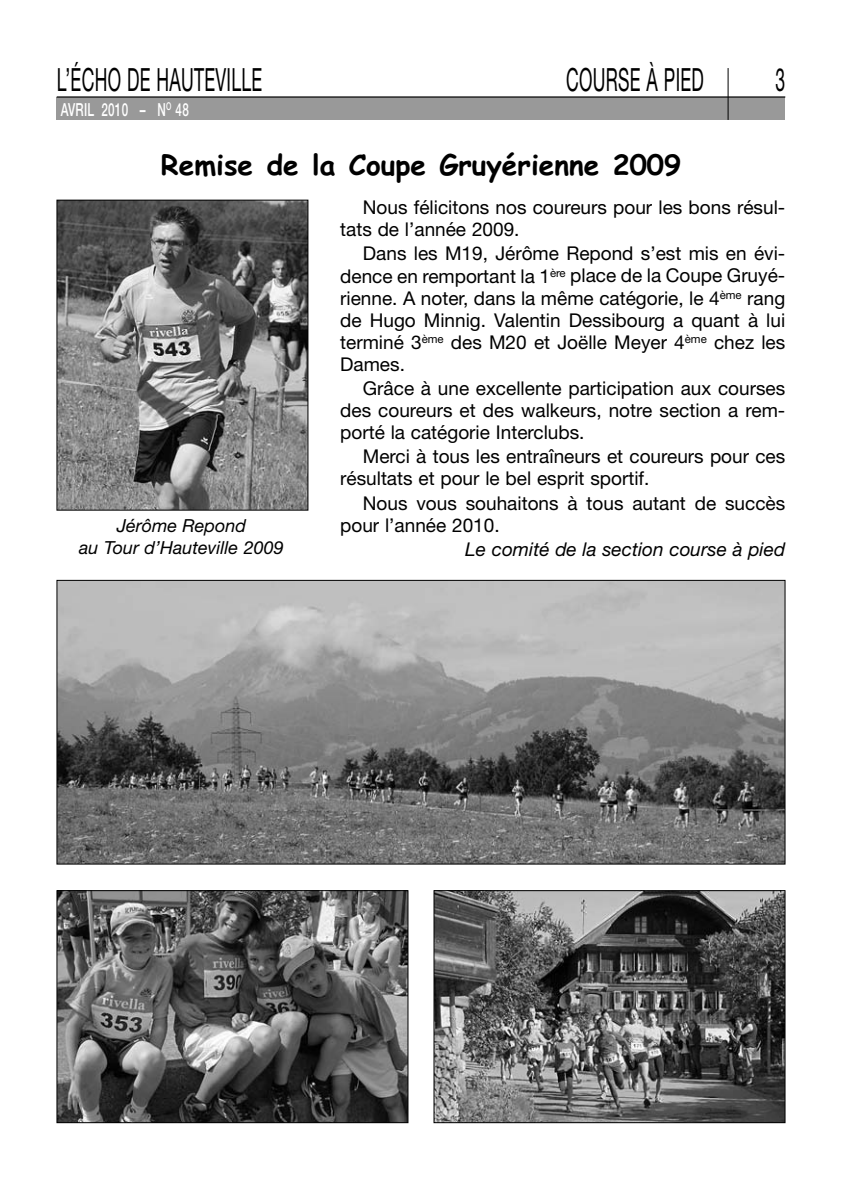
<style>
.page{position:relative;width:842px;height:1191px;background:#fff}
.page>*{position:absolute;margin:0;border:0;box-sizing:border-box;transform-origin:0 0}
.t1{font:32px "Helvetica Neue";letter-spacing:.015em;color:#000;scale:.55 1}
.t2{font:700 28px "Comic Sans MS";color:#000}
.t3{font:19px/22px "Helvetica Neue";color:#000}
.t4{font:italic 19px "Helvetica Neue";color:#000}
.t5{font:italic 18px/22px "Helvetica Neue";color:#000;text-align:center}
.t6{font:500 18px "Helvetica Neue";letter-spacing:.02em;color:#fff;scale:.65 1}
.s1{color:#999}
</style>
<div class="page">
<div style="left:57px;top:98px;width:728px;height:22px;background:#999"></div>
<hr style="left:57px;top:96px;width:728px;height:2px;background:#000">
<hr style="left:728px;top:68px;width:1px;height:52px;background:#000">
<img style="left:59px;top:202px;width:247px;height:306px">
<div style="left:57px;top:200px;width:251px;height:310px;border:1px solid #000"></div>
<img style="left:59px;top:892px;width:347px;height:229px">
<div style="left:57px;top:890px;width:351px;height:233px;border:1px solid #000"></div>
<img style="left:436px;top:892px;width:347px;height:229px">
<div style="left:434px;top:890px;width:351px;height:233px;border:1px solid #000"></div>
<img style="left:59px;top:582px;width:724px;height:280px">
<h1 class="t1" style="left:57px;top:68px;width:375px">L’ÉCHO DE HAUTEVILLE</h1>
<h1 class="t1" style="left:566px;top:68px;width:252px">COURSE À PIED</h1>
<h1 class="t1" style="left:775px;top:68px;width:19px">3</h1>
<p class="t6" style="left:57px;top:103px;width:205px"><span class="s1">-</span>AVRIL 2010 – N<sup>O</sup> 48</p>
<h2 class="t2" style="left:161px;top:153px;width:522px">Remise de la Coupe Gruyérienne 2009</h2>
<p class="t5" style="left:79px;top:516px;width:206px">Jérôme Repond<br>au Tour d’Hauteville 2009</p>
<p class="t3" style="left:340px;top:198px;width:447px;text-indent:23px">Nous félicitons nos coureurs pour les bons résul&shy;tats de l’année 2009.</p>
<p class="t3" style="left:340px;top:244px;width:447px;text-align:justify;text-indent:23px">Dans les M19, Jérôme Repond s’est mis en évi&shy;dence en remportant la 1<sup>ère</sup> place de la Coupe Gruyé&shy;rienne. A noter, dans la même catégorie, le 4<sup>ème</sup> rang de Hugo Minnig. Valentin Dessibourg a quant à lui terminé 3<sup>ème</sup> des M20 et Joëlle Meyer 4<sup>ème</sup> chez les Dames.</p>
<p class="t3" style="left:340px;top:379px;width:447px;text-align:justify;text-indent:23px">Grâce à une excellente participation aux courses des coureurs et des walkeurs, notre section a rem&shy;porté la catégorie Interclubs.</p>
<p class="t3" style="left:340px;top:447px;width:447px;text-indent:23px">Merci à tous les entraîneurs et coureurs pour ces résultats et pour le bel esprit sportif.</p>
<p class="t3" style="left:340px;top:494px;width:447px;text-indent:23px">Nous vous souhaitons à tous autant de succès pour l’année 2010.</p>
<p class="t4" style="left:465px;top:542px;width:321px">Le comité de la section course à pied</p>
</div>
